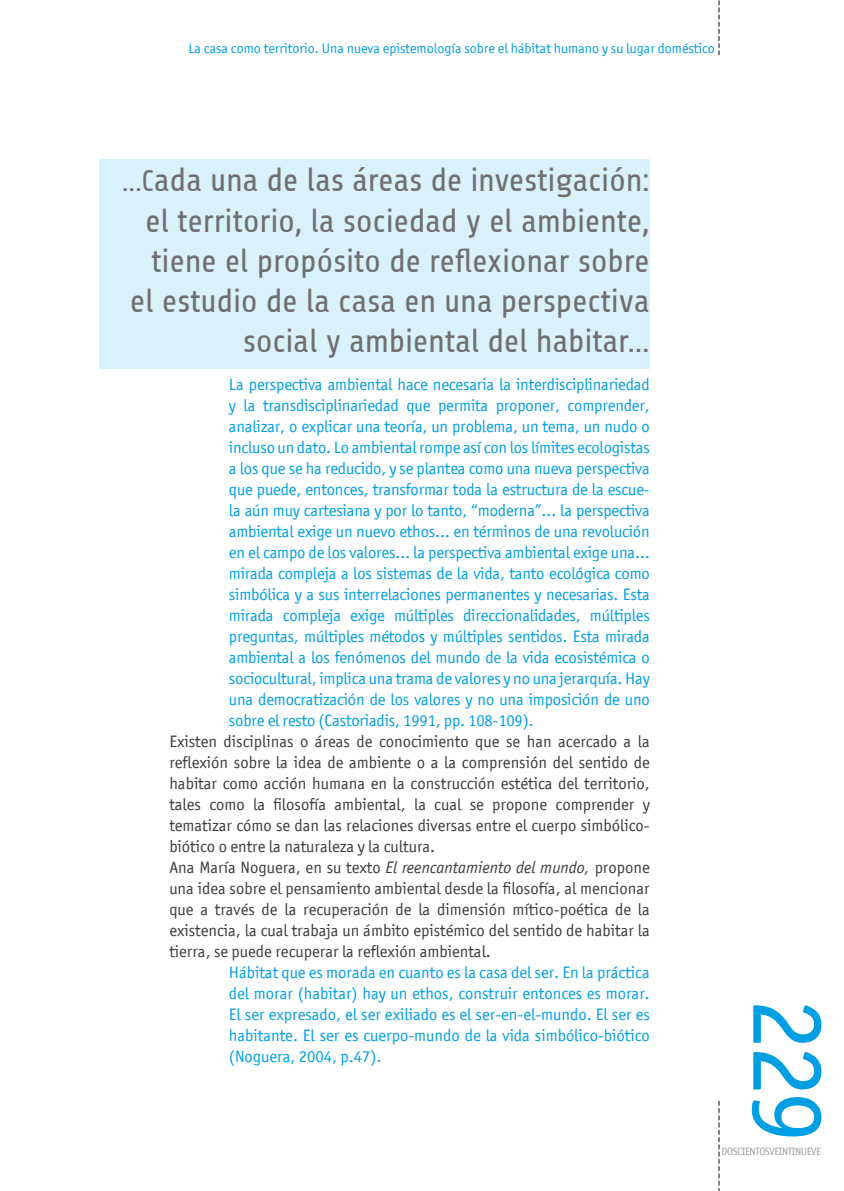
<style>
.page{position:relative;width:844px;height:1191px;background:#fff}
.page>*{position:absolute;margin:0;border:0;box-sizing:border-box;transform-origin:0 0}
.t1{font:103.77px "Officina San ITC";color:#009fe3}
.t2{font:33.25px/40.2px "Share";letter-spacing:-.01em;color:#706f6f;text-align:right}
.t3{font:16.62px/21px "Officina San ITC";letter-spacing:-.005em;color:#009fe3;text-align:justify}
.t4{font:16.62px/21px "Officina San ITC";color:#3c3c3b}
.t5{font:14px "Officina San ITC";color:#009fe3}
.t6{font:10.67px "Officina San ITC";color:#9d9d9c}
.s1{font-size:29.75px}
.s2{font-style:italic}
</style>
<div class="page">
<div style="left:99px;top:159px;width:550px;height:210px;background:#d9f1fb"></div>
<svg style="left:718px;top:0;width:1px;height:55px"></svg>
<svg style="left:718px;top:1101px;width:1px;height:90px"></svg>
<p class="t5" style="left:188px;top:40px;width:528px">La casa como territorio. Una nueva epistemología sobre el hábitat humano y su lugar doméstico</p>
<h2 class="t2" style="left:122px;top:161px;width:529px"><span class="s1">...C</span>ada una de las áreas de investigación: el territorio, la sociedad y el ambiente, tiene el propósito de reflexionar sobre el estudio de la casa en una perspectiva social y ambiental del habitar...</h2>
<p class="t3" style="left:229px;top:373px;width:422px">La perspectiva ambiental hace necesaria la interdisciplinariedad y la transdisciplinariedad que permita proponer, comprender, analizar, o explicar una teoría, un problema, un tema, un nudo o incluso un dato. Lo ambiental rompe así con los límites ecologistas a los que se ha reducido, y se plantea como una nueva perspectiva que puede, entonces, transformar toda la estructura de la escue&shy;la aún muy cartesiana y por lo tanto, “moderna”… la perspectiva ambiental exige un nuevo ethos… en términos de una revolución en el campo de los valores… la perspectiva ambiental exige una… mirada compleja a los sistemas de la vida, tanto ecológica como simbólica y a sus interrelaciones permanentes y necesarias. Esta mirada compleja exige múltiples direccionalidades, múltiples preguntas, múltiples métodos y múltiples sentidos. Esta mirada ambiental a los fenómenos del mundo de la vida ecosistémica o sociocultural, implica una trama de valores y no una jerarquía. Hay una democratización de los valores y no una imposición de uno sobre el resto (Castoriadis, 1991, pp. 108-109).</p>
<p class="t4" style="left:169px;top:730px;width:482px">Existen disciplinas o áreas de conocimiento que se han acercado a la reflexión sobre la idea de ambiente o a la comprensión del sentido de habitar como acción humana en la construcción estética del territorio, tales como la filosofía ambiental, la cual se propone comprender y tematizar cómo se dan las relaciones diversas entre el cuerpo simbólico&shy;biótico o entre la naturaleza y la cultura.<br>Ana María Noguera, en su texto <span class="s2">El reencantamiento del mundo,</span> propone una idea sobre el pensamiento ambiental desde la filosofía, al mencionar que a través de la recuperación de la dimensión mítico-poética de la existencia, la cual trabaja un ámbito epistémico del sentido de habitar la tierra, se puede recuperar la reflexión ambiental.</p>
<p class="t3" style="left:229px;top:961px;width:422px">Hábitat que es morada en cuanto es la casa del ser. En la práctica del morar (habitar) hay un ethos, construir entonces es morar.<br>El ser expresado, el ser exiliado es el ser-en-el-mundo. El ser es habitante. El ser es cuerpo-mundo de la vida simbólico-biótico (Noguera, 2004, p.47).</p>
<h1 class="t1" style="left:848px;top:998px;width:147px;rotate:90deg">229</h1>
<p class="t6" style="left:721px;top:1145px;width:6px">doscientosveintinueve</p>
</div>
